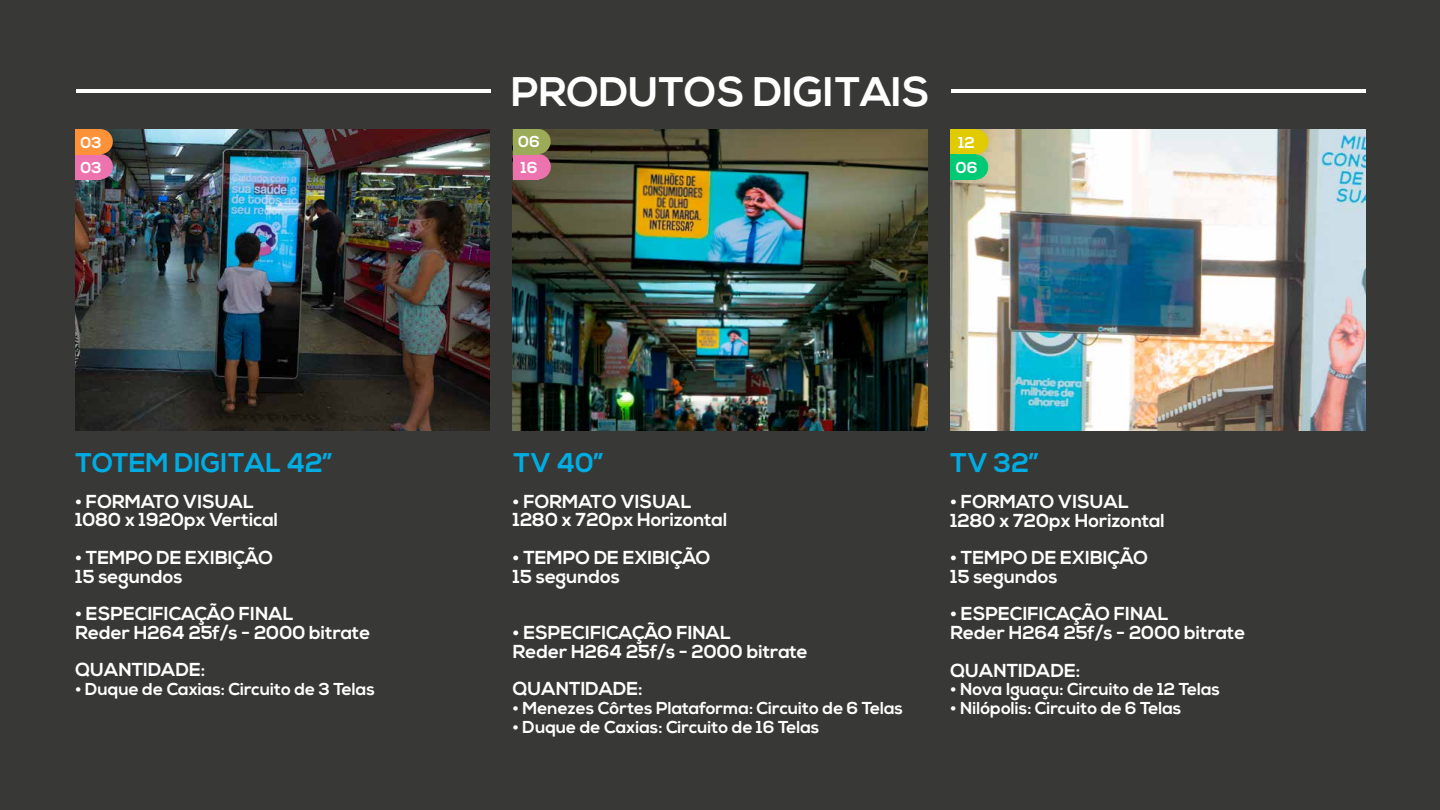
<style>
.page{position:relative;width:1440px;height:810px;background:#383837}
.page>*{position:absolute;margin:0;border:0;box-sizing:border-box;transform-origin:0 0}
.t1{font:700 41.25px "Nexa";color:#fff}
.t2{font:700 27px "Nexa";color:#00ade3}
.t3{font:700 18.75px/18.8px "Nexa";color:#fff}
.t4{font:700 17.25px "Nexa";color:#fff}
.t5{font:700 15.75px/24.9px "Nexa";letter-spacing:.015em;color:#fff}
</style>
<div class="page">
<hr style="left:76px;top:89px;width:415px;height:3px;background:#fff">
<hr style="left:951px;top:89px;width:415px;height:3px;background:#fff">
<img style="left:513px;top:129px;width:415px;height:301px">
<img style="left:75px;top:129px;width:415px;height:301px">
<div style="left:75px;top:154px;width:25px;height:25px;background:#ed73ae"></div>
<div style="left:88px;top:154px;width:25px;height:25px;background:#ed73ae;border-radius:50%"></div>
<div style="left:513px;top:154px;width:25px;height:25px;background:#ed73ae"></div>
<div style="left:526px;top:154px;width:25px;height:25px;background:#ed73ae;border-radius:50%"></div>
<div style="left:75px;top:129px;width:25px;height:25px;background:#ff9138"></div>
<div style="left:88px;top:129px;width:25px;height:25px;background:#ff9138;border-radius:50%"></div>
<div style="left:513px;top:129px;width:25px;height:25px;background:#9cab57"></div>
<div style="left:526px;top:129px;width:25px;height:25px;background:#9cab57;border-radius:50%"></div>
<img style="left:951px;top:129px;width:415px;height:301px">
<div style="left:951px;top:129px;width:25px;height:26px;background:#e0ca00"></div>
<div style="left:963px;top:129px;width:26px;height:26px;background:#e0ca00;border-radius:50%"></div>
<div style="left:951px;top:155px;width:25px;height:25px;background:#00cb74"></div>
<div style="left:963px;top:155px;width:25px;height:25px;background:#00cb74;border-radius:50%"></div>
<h1 class="t1" style="left:511px;top:68px;width:420px">PRODUTOS DIGITAIS</h1>
<p class="t5" style="left:80px;top:130px;width:23px">03<br>03</p>
<p class="t5" style="left:518px;top:130px;width:23px;line-height:25.3px">06<br>16</p>
<p class="t5" style="left:956px;top:131px;width:23px;line-height:25.1px">12<br>06</p>
<h2 class="t2" style="left:76px;top:447px;width:259px">TOTEM DIGITAL 42”</h2>
<p class="t3" style="left:76px;top:493px;width:204px">• FORMATO VISUAL<br>1080 x 1920px Vertical</p>
<p class="t3" style="left:76px;top:549px;width:199px">• TEMPO DE EXIBIÇÃO<br>15 segundos</p>
<p class="t3" style="left:76px;top:605px;width:296px">• ESPECIFICAÇÃO FINAL<br>Reder H264 25f/s - 2000 bitrate</p>
<p class="t3" style="left:76px;top:661px;width:131px">QUANTIDADE:</p>
<p class="t4" style="left:76px;top:679px;width:301px">• Duque de Caxias: Circuito de 3 Telas</p>
<h2 class="t2" style="left:513px;top:447px;width:92px">TV 40”</h2>
<p class="t3" style="left:513px;top:493px;width:216px">• FORMATO VISUAL<br>1280 x 720px Horizontal</p>
<p class="t3" style="left:513px;top:549px;width:199px">• TEMPO DE EXIBIÇÃO<br>15 segundos</p>
<p class="t3" style="left:513px;top:624px;width:296px">• ESPECIFICAÇÃO FINAL<br>Reder H264 25f/s - 2000 bitrate</p>
<p class="t3" style="left:513px;top:680px;width:131px">QUANTIDADE:</p>
<p class="t4" style="left:513px;top:698px;width:392px">• Menezes Côrtes Plataforma: Circuito de 6 Telas</p>
<p class="t4" style="left:513px;top:717px;width:308px">• Duque de Caxias: Circuito de 16 Telas</p>
<h2 class="t2" style="left:951px;top:447px;width:90px">TV 32”</h2>
<p class="t3" style="left:951px;top:493px;width:216px">• FORMATO VISUAL<br>1280 x 720px Horizontal</p>
<p class="t3" style="left:951px;top:549px;width:199px">• TEMPO DE EXIBIÇÃO<br>15 segundos</p>
<p class="t3" style="left:951px;top:605px;width:296px">• ESPECIFICAÇÃO FINAL<br>Reder H264 25f/s - 2000 bitrate</p>
<p class="t3" style="left:951px;top:662px;width:131px">QUANTIDADE:</p>
<p class="t4" style="left:951px;top:679px;width:271px">• Nova Iguaçu: Circuito de 12 Telas</p>
<p class="t4" style="left:951px;top:698px;width:232px">• Nilópolis: Circuito de 6 Telas</p>
</div>
